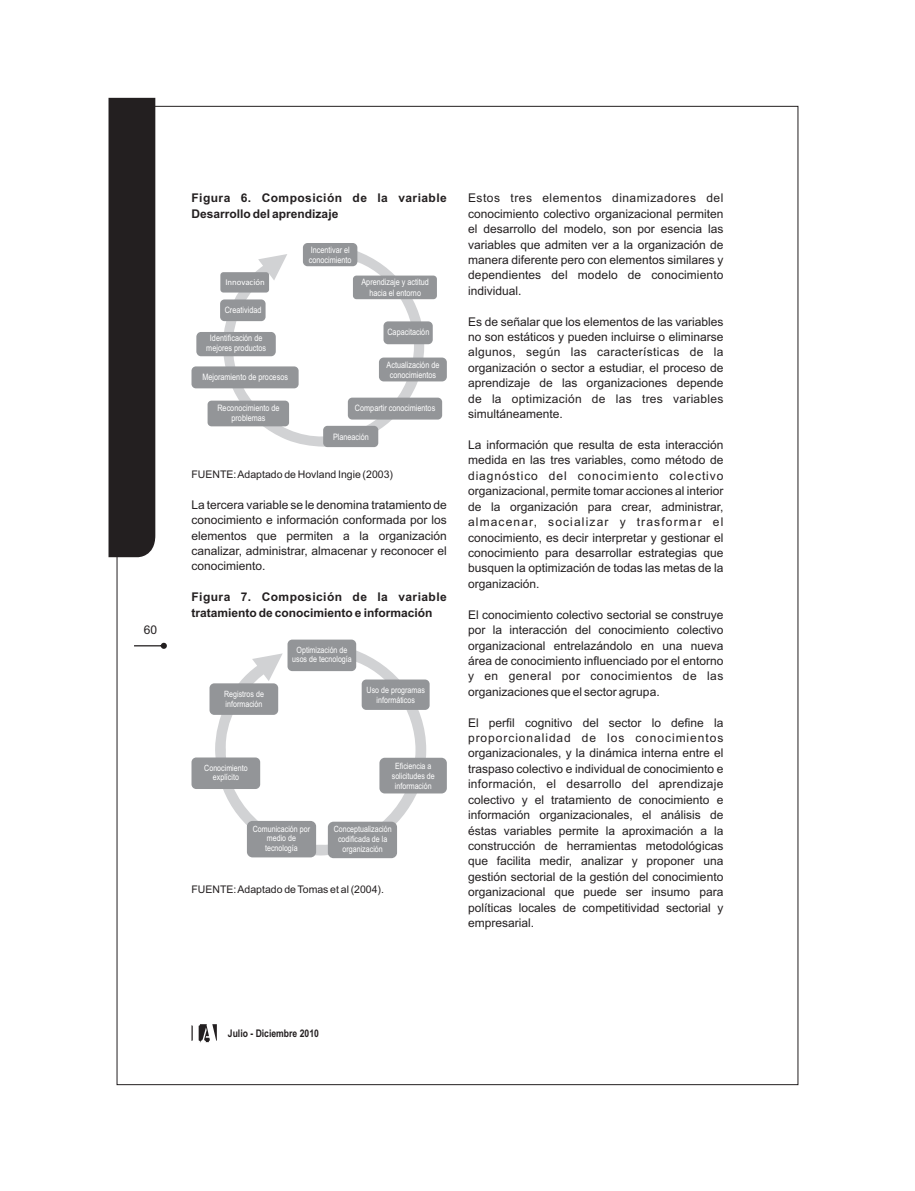
<style>
.page{position:relative;width:915px;height:1191px;background:#fff}
.page>*{position:absolute;margin:0;border:0;box-sizing:border-box;transform-origin:0 0}
.t1{font:12px/15.5px "Arial";color:#231f20;text-align:justify}
.t2{font:700 12px/15.5px "Arial";color:#231f20}
.t3{font:700 12px/15.5px "Arial";letter-spacing:.035em;color:#231f20}
.t4{font:10.5px "Arial";color:#231f20}
.t5{font:700 10.5px "Arial Narrow";color:#231f20}
.t6{font:8.85px/10.1px "Arial Narrow";color:#fff;text-align:center}
.t7{font:8.85px "Calibri";color:#fff}
.t8{font:8.7px/9.8px "Arial Narrow";color:#fff;text-align:center}
</style>
<div class="page">
<svg style="left:215px;top:649px;width:211px;height:206px"></svg>
<div style="left:108px;top:98px;width:47px;height:459px;background:#231f20"></div>
<svg style="left:191px;top:1024px;width:26px;height:18px"></svg>
<svg style="left:134px;top:643px;width:33px;height:6px"></svg>
<svg style="left:223px;top:250px;width:201px;height:197px"></svg>
<div style="left:303px;top:243px;width:54px;height:23px;background:#939598;border-radius:5px"></div>
<div style="left:353px;top:275px;width:84px;height:24px;background:#939598;border-radius:4px"></div>
<div style="left:383px;top:321px;width:49px;height:23px;background:#939598;border-radius:5px"></div>
<div style="left:379px;top:357px;width:67px;height:24px;background:#939598;border-radius:5px"></div>
<div style="left:348px;top:397px;width:94px;height:22px;background:#939598;border-radius:4px"></div>
<div style="left:323px;top:426px;width:55px;height:21px;background:#939598;border-radius:4px"></div>
<div style="left:207px;top:400px;width:82px;height:26px;background:#939598;border-radius:4px"></div>
<div style="left:191px;top:366px;width:107px;height:22px;background:#939598;border-radius:4px"></div>
<div style="left:196px;top:332px;width:80px;height:24px;background:#939598;border-radius:5px"></div>
<div style="left:220px;top:299px;width:45px;height:22px;background:#939598;border-radius:4px"></div>
<div style="left:220px;top:272px;width:49px;height:20px;background:#939598;border-radius:3px"></div>
<div style="left:287px;top:639px;width:69px;height:32px;background:#939598;border-radius:5px"></div>
<div style="left:361px;top:679px;width:68px;height:31px;background:#939598;border-radius:5px"></div>
<div style="left:379px;top:757px;width:67px;height:36px;background:#939598;border-radius:5px"></div>
<div style="left:328px;top:821px;width:69px;height:37px;background:#939598;border-radius:6px"></div>
<div style="left:247px;top:821px;width:69px;height:36px;background:#939598;border-radius:6px"></div>
<div style="left:209px;top:683px;width:69px;height:32px;background:#939598;border-radius:5px"></div>
<div style="left:191px;top:757px;width:69px;height:32px;background:#939598;border-radius:5px"></div>
<p class="t1" style="left:144px;top:623px;width:15px">60</p>
<p class="t3" style="left:191px;top:191px;width:257px">Figura 6. Composición de la variable<br>Desarrollo del aprendizaje</p>
<p class="t7" style="left:225px;top:279px;width:41px">Innovación</p>
<p class="t6" style="left:225px;top:306px;width:38px">Creatividad</p>
<p class="t6" style="left:206px;top:334px;width:61px">Identificación de mejores productos</p>
<p class="t6" style="left:202px;top:372px;width:87px">Mejoramiento de procesos</p>
<p class="t6" style="left:217px;top:403px;width:64px">Reconocimiento de problemas</p>
<p class="t6" style="left:309px;top:245px;width:44px;text-align:left">Incentivar el conocimiento</p>
<p class="t6" style="left:361px;top:278px;width:69px">Aprendizaje y actitud hacia el entorno</p>
<p class="t6" style="left:387px;top:328px;width:43px">Capacitación</p>
<p class="t6" style="left:386px;top:360px;width:54px">Actualización de conocimientos</p>
<p class="t6" style="left:355px;top:403px;width:82px">Compartir conocimientos</p>
<p class="t6" style="left:333px;top:432px;width:37px">Planeación</p>
<p class="t4" style="left:191px;top:470px;width:203px">FUENTE: Adaptado de Hovland Ingie (2003)</p>
<p class="t1" style="left:191px;top:498px;width:257px">La tercera variable se le denomina tratamiento de conocimiento e información conformada por los elementos que permiten a la organización canalizar, administrar, almacenar y reconocer el conocimiento.</p>
<p class="t2" style="left:191px;top:590px;width:257px">Figura 7. Composición de la variable tratamiento de conocimiento e información</p>
<p class="t8" style="left:224px;top:690px;width:41px;text-align:left">Registros de información</p>
<p class="t8" style="left:204px;top:763px;width:45px">Conocimiento explícito</p>
<p class="t8" style="left:292px;top:645px;width:61px">Optimización de usos de tecnología</p>
<p class="t8" style="left:366px;top:685px;width:60px">Uso de programas informáticos</p>
<p class="t8" style="left:391px;top:762px;width:44px">Eficiencia a solicitudes de información</p>
<p class="t8" style="left:253px;top:824px;width:59px">Comunicación por medio de tecnología</p>
<p class="t8" style="left:333px;top:825px;width:59px">Conceptualización codificada de la organización</p>
<p class="t4" style="left:191px;top:885px;width:194px">FUENTE: Adaptado de Tomas et al (2004).</p>
<p class="t1" style="left:468px;top:191px;width:257px">Estos tres elementos dinamizadores del conocimiento colectivo organizacional permiten el desarrollo del modelo, son por esencia las variables que admiten ver a la organización de manera diferente pero con elementos similares y dependientes del modelo de conocimiento individual.</p>
<p class="t1" style="left:468px;top:315px;width:257px">Es de señalar que los elementos de las variables no son estáticos y pueden incluirse o eliminarse algunos, según las características de la organización o sector a estudiar, el proceso de aprendizaje de las organizaciones depende de la optimización de las tres variables simultáneamente.</p>
<p class="t1" style="left:468px;top:438px;width:257px">La información que resulta de esta interacción medida en las tres variables, como método de diagnóstico del conocimiento colectivo organizacional, permite tomar acciones al interior de la organización para crear, administrar, almacenar, socializar y trasformar el conocimiento, es decir interpretar y gestionar el conocimiento para desarrollar estrategias que busquen la optimización de todas las metas de la organización.</p>
<p class="t1" style="left:468px;top:608px;width:257px">El conocimiento colectivo sectorial se construye por la interacción del conocimiento colectivo organizacional entrelazándolo en una nueva área de conocimiento influenciado por el entorno y en general por conocimientos de las organizaciones que el sector agrupa.</p>
<p class="t1" style="left:468px;top:716px;width:257px">El perfil cognitivo del sector lo define la proporcionalidad de los conocimientos organizacionales, y la dinámica interna entre el traspaso colectivo e individual de conocimiento e información, el desarrollo del aprendizaje colectivo y el tratamiento de conocimiento e información organizacionales, el análisis de éstas variables permite la aproximación a la construcción de herramientas metodológicas que facilita medir, analizar y proponer una gestión sectorial de la gestión del conocimiento organizacional que puede ser insumo para políticas locales de competitividad sectorial y empresarial.</p>
<p class="t5" style="left:228px;top:1029px;width:92px">Julio - Diciembre 2010</p>
</div>
